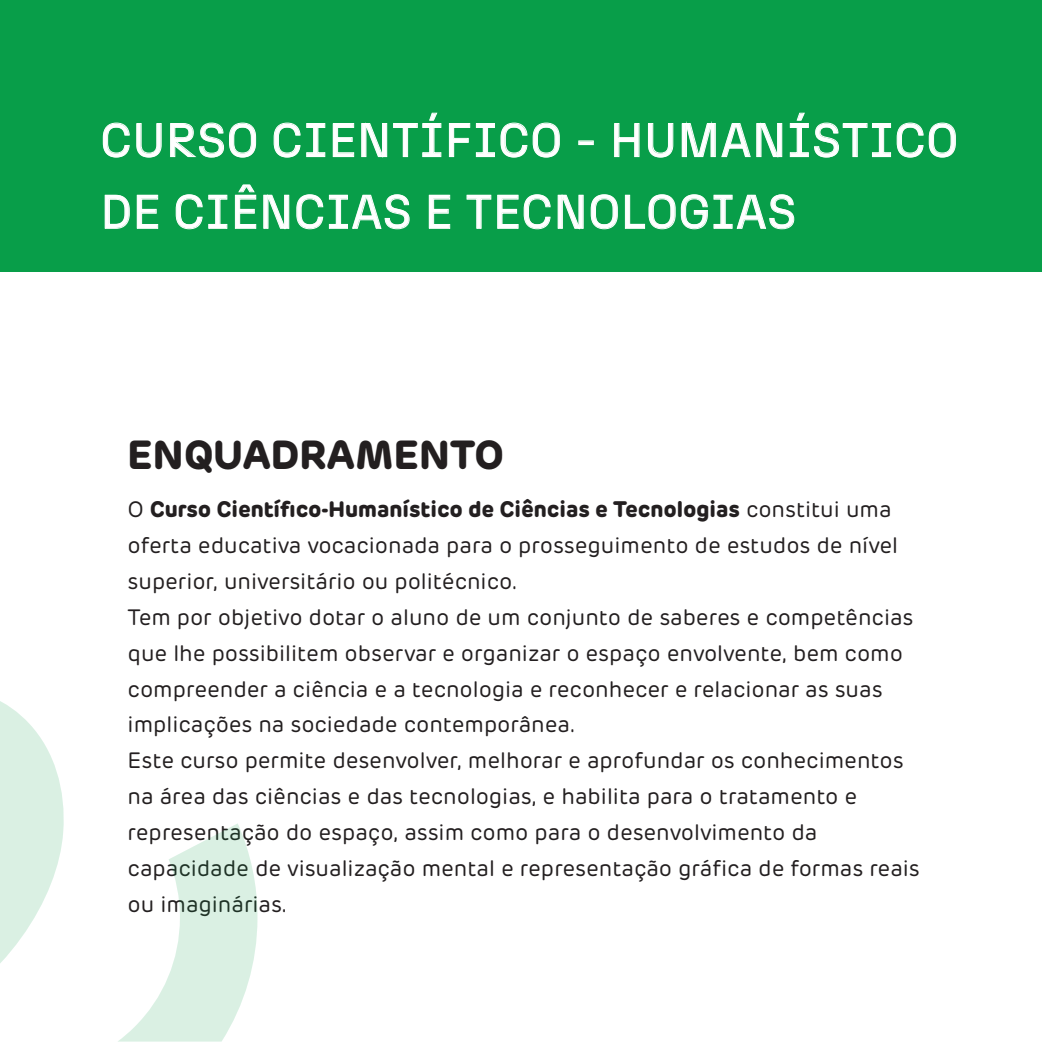
<style>
.page{position:relative;width:1042px;height:1042px;background:#fff}
.page>*{position:absolute;margin:0;border:0;box-sizing:border-box;transform-origin:0 0}
.t1{font:47.25px/71.8px "N27";letter-spacing:.01em;color:#fff}
.t2{font:700 40.07px "Rubrik";color:#231f20}
.t3{font:22.22px/35.9px "Rubrik";color:#231f20}
.s1{font-weight:700}
</style>
<div class="page">
<hr style="left:1041px;top:0;width:1px;height:1042px;background:#594998">
<div style="left:0;top:0;width:1042px;height:271px;background:#089e49"></div>
<svg style="left:102px;top:122px;width:28px;height:36px"></svg>
<svg style="left:136px;top:123px;width:26px;height:35px"></svg>
<svg style="left:170px;top:122px;width:86px;height:36px"></svg>
<svg style="left:273px;top:122px;width:53px;height:36px"></svg>
<svg style="left:332px;top:123px;width:22px;height:34px"></svg>
<svg style="left:361px;top:122px;width:26px;height:36px"></svg>
<svg style="left:393px;top:112px;width:49px;height:45px"></svg>
<svg style="left:448px;top:122px;width:112px;height:36px"></svg>
<div style="left:578px;top:140px;width:16px;height:5px;border:1px solid #fff"></div>
<svg style="left:614px;top:123px;width:26px;height:34px"></svg>
<svg style="left:648px;top:123px;width:26px;height:35px"></svg>
<svg style="left:681px;top:121px;width:101px;height:37px"></svg>
<svg style="left:789px;top:112px;width:167px;height:46px"></svg>
<svg style="left:104px;top:194px;width:26px;height:35px"></svg>
<svg style="left:136px;top:194px;width:23px;height:35px"></svg>
<svg style="left:175px;top:194px;width:53px;height:36px"></svg>
<svg style="left:234px;top:184px;width:23px;height:45px"></svg>
<svg style="left:263px;top:194px;width:27px;height:36px"></svg>
<svg style="left:296px;top:194px;width:114px;height:36px"></svg>
<svg style="left:428px;top:194px;width:22px;height:35px"></svg>
<svg style="left:466px;top:194px;width:85px;height:36px"></svg>
<svg style="left:557px;top:194px;width:27px;height:36px"></svg>
<svg style="left:590px;top:194px;width:28px;height:36px"></svg>
<svg style="left:624px;top:194px;width:170px;height:36px"></svg>
<svg style="left:119px;top:823px;width:138px;height:218px"></svg>
<svg style="left:0;top:701px;width:64px;height:262px"></svg>
<h1 class="t1" style="left:101px;top:104px;width:859px">CURSO CIENTÍFICO - HUMANÍSTICO<br>DE CIÊNCIAS E TECNOLOGIAS</h1>
<h2 class="t2" style="left:128px;top:429px;width:377px">ENQUADRAMENTO</h2>
<p class="t3" style="left:128px;top:492px;width:793px">O <span class="s1">Curso Científico-Humanístico de Ciências e Tecnologias</span> constitui uma oferta educativa vocacionada para o prosseguimento de estudos de nível superior, universitário ou politécnico.<br>Tem por objetivo dotar o aluno de um conjunto de saberes e competências que lhe possibilitem observar e organizar o espaço envolvente, bem como compreender a ciência e a tecnologia e reconhecer e relacionar as suas implicações na sociedade contemporânea.<br>Este curso permite desenvolver, melhorar e aprofundar os conhecimentos na área das ciências e das tecnologias, e habilita para o tratamento e representação do espaço, assim como para o desenvolvimento da capacidade de visualização mental e representação gráfica de formas reais ou imaginárias.</p>
</div>
